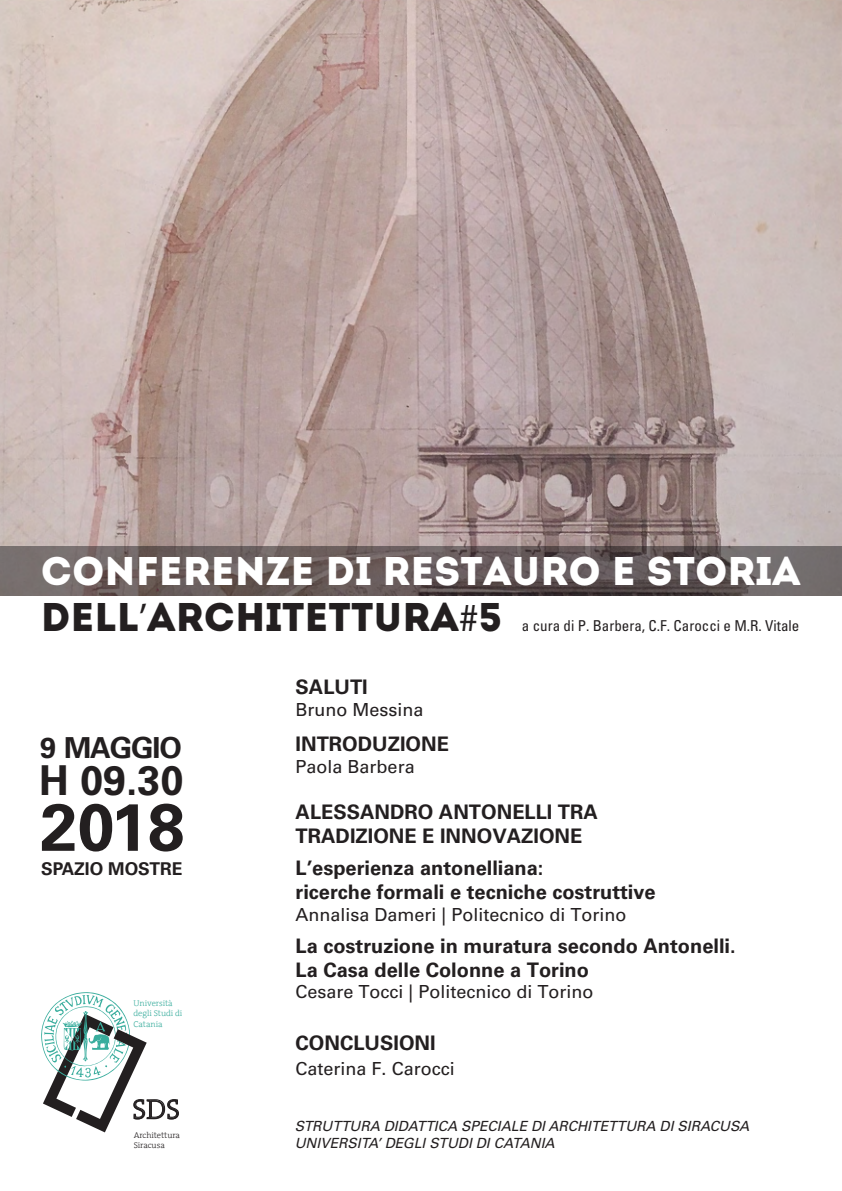
<style>
.page{position:relative;width:842px;height:1191px;background:#fff}
.page>*{position:absolute;margin:0;border:0;box-sizing:border-box;transform-origin:0 0}
.t1{font:700 66.5px "Univers LT Std";color:#231f20}
.t2{font:700 41.2px "Univers LT Std";color:#231f20}
.t3{font:40px/46px "Intro";color:#fff}
.t4{font:700 28.9px "Univers LT Std";letter-spacing:-.04em;color:#231f20}
.t5{font:300 27.8px "The Serif";color:#231f20}
.t6{font:700 20px/24px "Univers LT Std";color:#231f20}
.t7{font:18px "Univers LT Std";color:#231f20}
.t8{font:700 17.6px "Univers LT Std";color:#231f20}
.t9{font:condensed 15px "Univers LT Std";color:#231f20}
.t10{font:italic 14px/16.8px "Univers LT Std";color:#231f20}
.t11{font:300 8.5px/10.4px "The Serif";letter-spacing:-.005em;color:#39ad9d}
.t12{font:300 8.5px/10.4px "The Serif";letter-spacing:-.005em;color:#231f20}
.s1{color:#231f20}
.s2{font-family:"Myriad Pro";color:#231f20}
</style>
<div class="page">
<img style="left:0;top:0;width:842px;height:546px">
<svg style="left:0;top:546px;width:842px;height:49px;background:#665b5a"></svg>
<svg style="left:41px;top:992px;width:138px;height:140px"></svg>
<h3 class="t3" style="left:41px;top:548px;width:761px">CONFERENZE DI RESTAURO E STORIA<br><span class="s1">DELL</span><span class="s2">’</span><span class="s1">ARCHITETTURA</span><span class="s2">#</span><span class="s1">5</span></h3>
<p class="t9" style="left:522px;top:616px;width:279px">a cura di P. Barbera, C.F. Carocci e M.R. Vitale</p>
<h3 class="t4" style="left:40px;top:731px;width:143px">9 MAGGIO</h3>
<h2 class="t2" style="left:39px;top:756px;width:146px">H 09.30</h2>
<h1 class="t1" style="left:40px;top:788px;width:146px">2018</h1>
<p class="t8" style="left:41px;top:858px;width:143px">SPAZIO MOSTRE</p>
<p class="t11" style="left:133px;top:997px;width:50px">Università degli Studi di<br>Catania</p>
<h3 class="t5" style="left:132px;top:1086px;width:49px">SDS</h3>
<p class="t12" style="left:134px;top:1129px;width:48px">Architettura<br>Siracusa</p>
<p class="t6" style="left:296px;top:675px;width:74px">SALUTI</p>
<p class="t7" style="left:296px;top:699px;width:130px">Bruno Messina</p>
<p class="t6" style="left:296px;top:732px;width:155px">INTRODUZIONE</p>
<p class="t7" style="left:296px;top:756px;width:121px">Paola Barbera</p>
<p class="t6" style="left:296px;top:800px;width:304px">ALESSANDRO ANTONELLI TRA<br>TRADIZIONE E INNOVAZIONE</p>
<p class="t6" style="left:296px;top:856px;width:362px">L’esperienza antonelliana:<br>ricerche formali e tecniche costruttive</p>
<p class="t7" style="left:296px;top:903px;width:332px">Annalisa Dameri | Politecnico di Torino</p>
<p class="t6" style="left:296px;top:934px;width:442px">La costruzione in muratura secondo Antonelli.<br>La Casa delle Colonne a Torino</p>
<p class="t7" style="left:296px;top:981px;width:299px">Cesare Tocci | Politecnico di Torino</p>
<p class="t6" style="left:296px;top:1031px;width:142px">CONCLUSIONI</p>
<p class="t7" style="left:296px;top:1057px;width:161px">Caterina F. Carocci</p>
<p class="t10" style="left:295px;top:1118px;width:456px">STRUTTURA DIDATTICA SPECIALE DI ARCHITETTURA DI SIRACUSA<br>UNIVERSITA’ DEGLI STUDI DI CATANIA</p>
</div>
